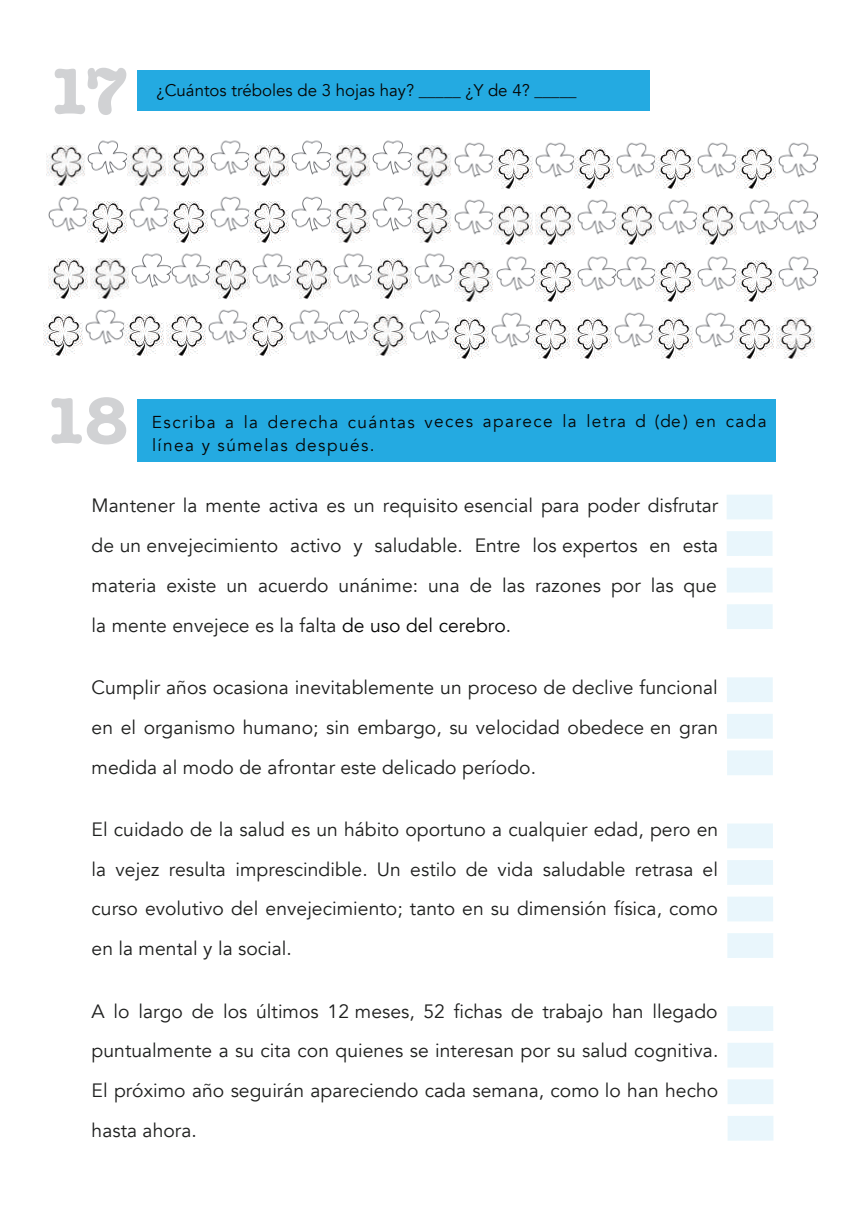
<style>
.page{position:relative;width:857px;height:1225px;background:#fff}
.page>*{position:absolute;margin:0;border:0;box-sizing:border-box;transform-origin:0 0}
.t1{font:700 67.2px "American Typewriter";color:#d1d2d4}
.t2{font:19.2px/39.8px "Avenir";letter-spacing:.005em;color:#1e1f1e;text-align:justify}
.t3{font:17.2px/23.6px "Avenir";letter-spacing:.08em;color:#050504}
.t4{font:16.8px "Avenir";color:#050504}
.s1{color:#050504}
</style>
<div class="page">
<div style="left:137px;top:70px;width:512px;height:40px;background:#24aae1"></div>
<div style="left:137px;top:400px;width:637px;height:62px;background:#24aae1"></div>
<img style="left:46px;top:145px;width:39px;height:41px">
<img style="left:88px;top:140px;width:39px;height:35px">
<img style="left:127px;top:145px;width:81px;height:41px">
<img style="left:210px;top:140px;width:40px;height:92px">
<img style="left:250px;top:145px;width:39px;height:41px">
<img style="left:291px;top:140px;width:40px;height:92px">
<img style="left:331px;top:145px;width:39px;height:41px">
<img style="left:372px;top:140px;width:40px;height:92px">
<img style="left:412px;top:145px;width:39px;height:41px">
<img style="left:48px;top:196px;width:40px;height:36px">
<img style="left:88px;top:202px;width:39px;height:40px">
<img style="left:129px;top:196px;width:40px;height:36px">
<img style="left:169px;top:202px;width:39px;height:40px">
<img style="left:250px;top:202px;width:39px;height:40px">
<img style="left:331px;top:202px;width:39px;height:40px">
<img style="left:412px;top:202px;width:39px;height:40px">
<img style="left:48px;top:258px;width:81px;height:41px">
<img style="left:132px;top:253px;width:78px;height:35px">
<img style="left:210px;top:258px;width:40px;height:41px">
<img style="left:252px;top:253px;width:39px;height:35px">
<img style="left:291px;top:258px;width:40px;height:41px">
<img style="left:333px;top:253px;width:39px;height:35px">
<img style="left:372px;top:258px;width:40px;height:41px">
<img style="left:414px;top:253px;width:39px;height:35px">
<img style="left:44px;top:315px;width:39px;height:40px">
<img style="left:85px;top:309px;width:40px;height:36px">
<img style="left:125px;top:315px;width:81px;height:40px">
<img style="left:208px;top:309px;width:39px;height:36px">
<img style="left:247px;top:315px;width:40px;height:40px">
<img style="left:289px;top:309px;width:79px;height:36px">
<img style="left:368px;top:315px;width:39px;height:40px">
<img style="left:409px;top:309px;width:40px;height:36px">
<img style="left:454px;top:142px;width:39px;height:93px">
<img style="left:493px;top:148px;width:40px;height:40px">
<img style="left:535px;top:142px;width:39px;height:36px">
<img style="left:574px;top:148px;width:40px;height:40px">
<img style="left:616px;top:142px;width:39px;height:36px">
<img style="left:655px;top:148px;width:40px;height:40px">
<img style="left:697px;top:142px;width:39px;height:36px">
<img style="left:736px;top:148px;width:40px;height:40px">
<img style="left:778px;top:142px;width:39px;height:36px">
<img style="left:493px;top:204px;width:82px;height:41px">
<img style="left:577px;top:199px;width:39px;height:92px">
<img style="left:616px;top:204px;width:40px;height:87px">
<img style="left:658px;top:199px;width:39px;height:36px">
<img style="left:697px;top:204px;width:40px;height:87px">
<img style="left:739px;top:199px;width:78px;height:36px">
<img style="left:454px;top:261px;width:39px;height:40px">
<img style="left:496px;top:256px;width:39px;height:35px">
<img style="left:535px;top:261px;width:40px;height:40px">
<img style="left:655px;top:261px;width:40px;height:40px">
<img style="left:736px;top:261px;width:40px;height:40px">
<img style="left:778px;top:256px;width:39px;height:35px">
<img style="left:449px;top:317px;width:40px;height:41px">
<img style="left:491px;top:312px;width:39px;height:36px">
<img style="left:530px;top:317px;width:82px;height:41px">
<img style="left:614px;top:312px;width:39px;height:36px">
<img style="left:653px;top:317px;width:40px;height:41px">
<img style="left:695px;top:312px;width:39px;height:36px">
<img style="left:734px;top:317px;width:81px;height:41px">
<div style="left:726px;top:494px;width:46px;height:25px;background:#e9f6fc"></div>
<div style="left:726px;top:531px;width:46px;height:25px;background:#e9f6fc"></div>
<div style="left:726px;top:567px;width:46px;height:25px;background:#e9f6fc"></div>
<div style="left:726px;top:604px;width:46px;height:25px;background:#e9f6fc"></div>
<div style="left:726px;top:677px;width:46px;height:25px;background:#e9f6fc"></div>
<div style="left:726px;top:714px;width:46px;height:24px;background:#e9f6fc"></div>
<div style="left:726px;top:750px;width:46px;height:25px;background:#e9f6fc"></div>
<div style="left:726px;top:823px;width:46px;height:25px;background:#e9f6fc"></div>
<div style="left:726px;top:860px;width:46px;height:25px;background:#e9f6fc"></div>
<div style="left:726px;top:896px;width:46px;height:25px;background:#e9f6fc"></div>
<div style="left:726px;top:933px;width:46px;height:25px;background:#e9f6fc"></div>
<div style="left:727px;top:1079px;width:46px;height:25px;background:#e9f6fc"></div>
<div style="left:727px;top:1115px;width:46px;height:25px;background:#e9f6fc"></div>
<div style="left:727px;top:1042px;width:45px;height:25px;background:#e9f6fc"></div>
<div style="left:727px;top:1006px;width:45px;height:25px;background:#e9f6fc"></div>
<h1 class="t1" style="left:46px;top:33px;width:84px">17</h1>
<p class="t4" style="left:156px;top:80px;width:421px">¿Cuántos tréboles de 3 hojas hay? _____ ¿Y de 4? _____</p>
<h1 class="t1" style="left:43px;top:363px;width:87px">18</h1>
<p class="t3" style="left:152px;top:410px;width:616px">Escriba a la derecha cuántas veces aparece la letra d (de) en cada línea y súmelas después.</p>
<p class="t2" style="left:92px;top:486px;width:627px">Mantener la mente activa es un requisito esencial para poder disfrutar de un envejecimiento activo y saludable. Entre los expertos en esta materia existe un acuerdo unánime: una de las razones por las que la mente envejece es la falta <span class="s1">de uso del cerebro</span>.</p>
<p class="t2" style="left:92px;top:668px;width:627px">Cumplir años ocasiona inevitablemente un proceso de declive funcional en el organismo humano; sin embargo, su velocidad obedece en gran medida al modo de afrontar este delicado período.</p>
<p class="t2" style="left:92px;top:809px;width:627px">El cuidado de la salud es un hábito oportuno a cualquier edad, pero en la vejez resulta imprescindible. Un estilo de vida saludable retrasa el curso evolutivo del envejecimiento; tanto en su dimensión física, como en la mental y la social.</p>
<p class="t2" style="left:92px;top:991px;width:628px">A lo largo de los últimos 12 meses, 52 fichas de trabajo han llegado puntualmente a su cita con quienes se interesan por su salud cognitiva.<br>El próximo año seguirán apareciendo cada semana, como lo han hecho hasta ahora.</p>
</div>
